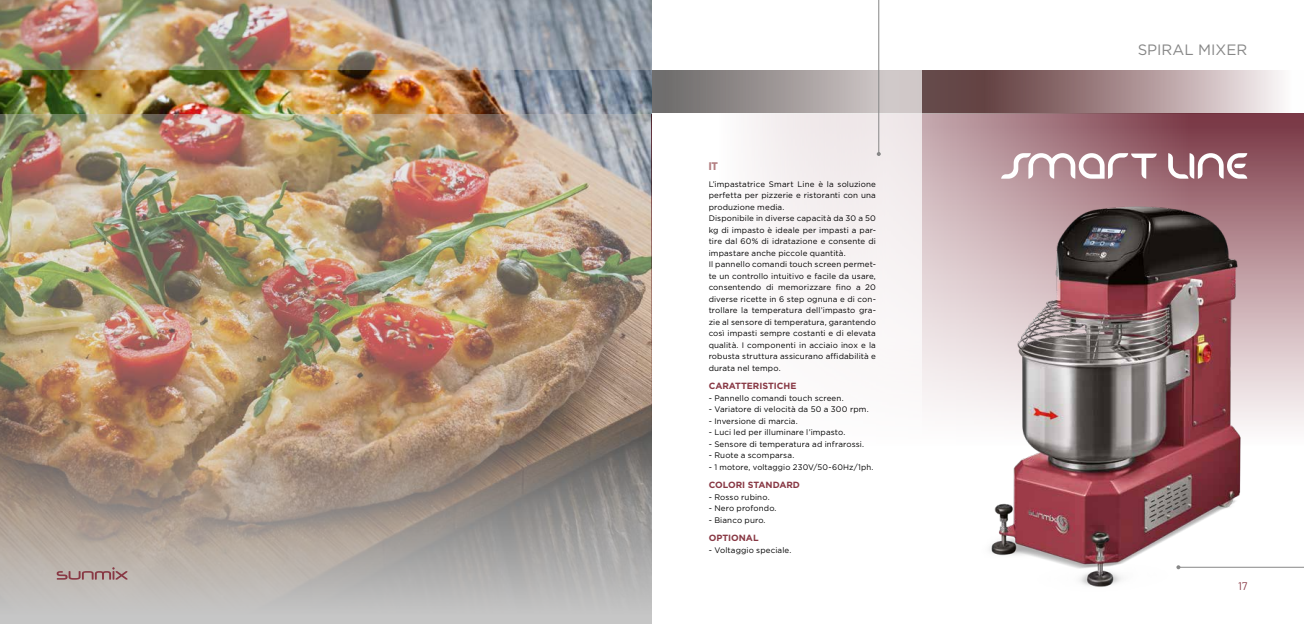
<style>
.page{position:relative;width:1304px;height:624px;background:#fff}
.page>*{position:absolute;margin:0;border:0;box-sizing:border-box;transform-origin:0 0}
.t1{font:15px "Gotham";color:#878787}
.t2{font:11px "Barlow";color:#883844}
.t3{font:800 11px "Barlow";color:#b37f82}
.t4{font:700 9px "Gotham";color:#883844}
.t5{font:8px/11.5px "Gotham";letter-spacing:.015em;color:#000}
</style>
<div class="page">
<img style="left:0;top:0;width:652px;height:624px">
<div style="left:652px;top:113px;width:652px;height:340px;background:linear-gradient(to bottom,#7c3946,#fff)"></div>
<svg style="left:921px;top:71px;width:361px;height:42px;background:#9f8688"></svg>
<svg style="left:921px;top:113px;width:296px;height:340px;background:#c6aaaf"></svg>
<svg style="left:652px;top:71px;width:269px;height:382px"></svg>
<hr style="left:878px;top:0;width:1px;height:154px;background:#878787">
<svg style="left:877px;top:152px;width:4px;height:4px"></svg>
<hr style="left:1178px;top:567px;width:126px;height:1px;background:#878787">
<svg style="left:1001px;top:153px;width:156px;height:21px"></svg>
<svg style="left:1168px;top:153px;width:79px;height:21px"></svg>
<img style="left:972px;top:174px;width:293px;height:413px">
<img style="left:0;top:71px;width:652px;height:42px">
<svg style="left:57px;top:567px;width:71px;height:12px"></svg>
<h2 class="t3" style="left:709px;top:159px;width:11px">IT</h2>
<p class="t5" style="left:709px;top:178px;width:169px">L’impastatrice Smart Line è la soluzione perfetta per pizzerie e ristoranti con una produzione media.<br>Disponibile in diverse capacità da 30 a 50 kg di impasto è ideale per impasti a par&shy;tire dal 60% di idratazione e consente di impastare anche piccole quantità.<br>Il pannello comandi touch screen permet&shy;te un controllo intuitivo e facile da usare, consentendo di memorizzare fino a 20 diverse ricette in 6 step ognuna e di con&shy;trollare la temperatura dell’impasto gra&shy;zie al sensore di temperatura, garantendo così impasti sempre costanti e di elevata qualità. I componenti in acciaio inox e la robusta struttura assicurano affidabilità e durata nel tempo.</p>
<p class="t4" style="left:709px;top:380px;width:89px">CARATTERISTICHE</p>
<p class="t5" style="left:709px;top:392px;width:136px">- Pannello comandi touch screen.</p>
<p class="t5" style="left:709px;top:403px;width:162px">- Variatore di velocità da 50 a 300 rpm.</p>
<p class="t5" style="left:709px;top:415px;width:91px">- Inversione di marcia.</p>
<p class="t5" style="left:709px;top:426px;width:138px">- Luci led per illuminare l’impasto.</p>
<p class="t5" style="left:709px;top:438px;width:157px">- Sensore di temperatura ad infrarossi.</p>
<p class="t5" style="left:709px;top:449px;width:87px">- Ruote a scomparsa.</p>
<p class="t5" style="left:709px;top:461px;width:166px">- 1 motore, voltaggio 230V/50-60Hz/1ph.</p>
<p class="t4" style="left:709px;top:479px;width:93px">COLORI STANDARD</p>
<p class="t5" style="left:709px;top:491px;width:62px">- Rosso rubino.</p>
<p class="t5" style="left:709px;top:502px;width:69px">- Nero profondo.</p>
<p class="t5" style="left:709px;top:514px;width:58px">- Bianco puro.</p>
<p class="t4" style="left:709px;top:532px;width:51px">OPTIONAL</p>
<p class="t5" style="left:709px;top:544px;width:84px">- Voltaggio speciale.</p>
<h1 class="t1" style="left:1138px;top:40px;width:111px">SPIRAL MIXER</h1>
<h2 class="t2" style="left:1238px;top:578px;width:10px">17</h2>
</div>
